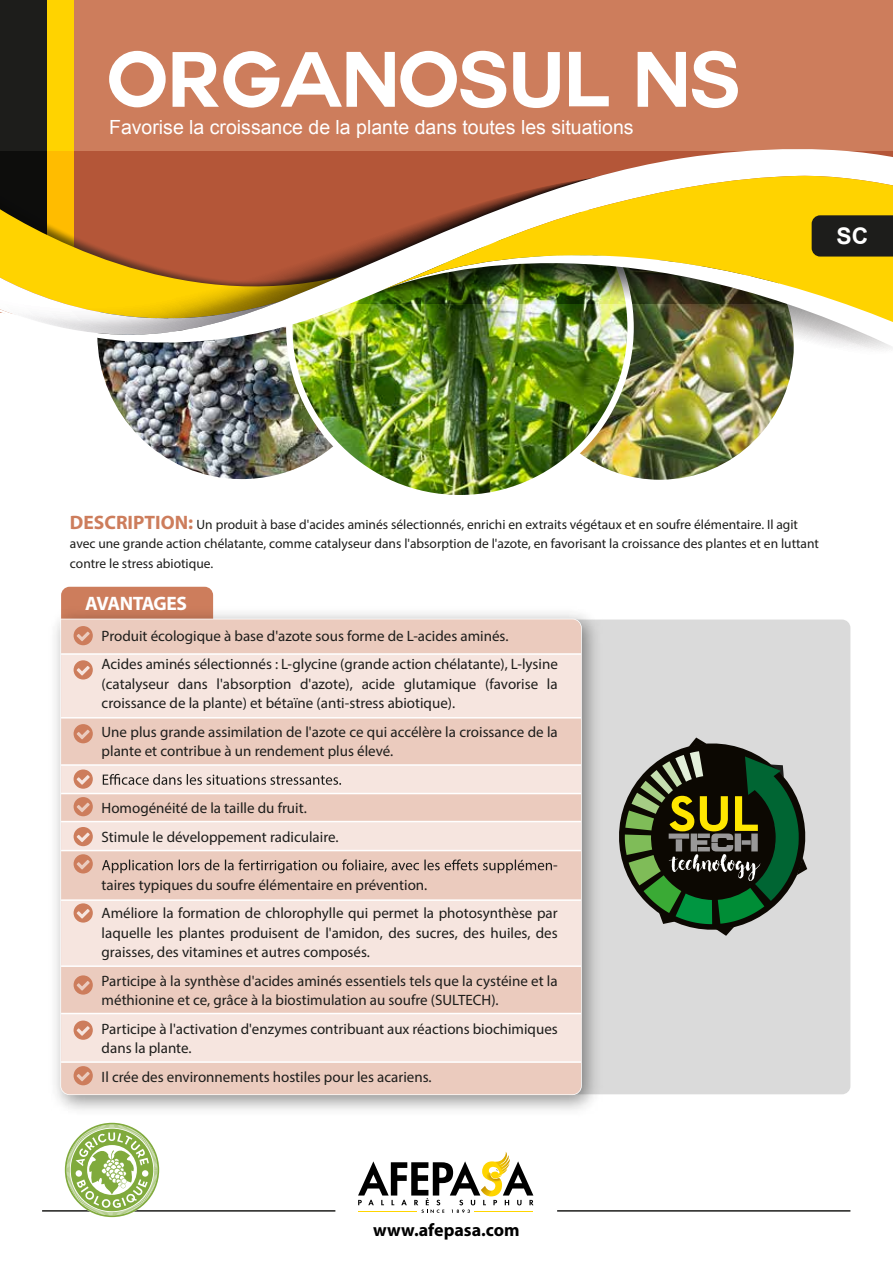
<style>
.page{position:relative;width:893px;height:1263px;background:#fff}
.page>*{position:absolute;margin:0;border:0;box-sizing:border-box;transform-origin:0 0}
.t1{font:700 76.5px "Couture";color:#fff}
.t2{font:700 22.8px "Arial";color:#fff}
.t3{font:19.5px "Arial";color:#fff}
.t4{font:700 19.5px "Myriad Pro";letter-spacing:-.035em;color:#fff}
.t5{font:700 18px "Myriad Pro";color:#000}
.t6{font:15px/19.5px "Myriad Pro";color:#1d1d1b}
.t7{font:13.5px/19.5px "Myriad Pro";color:#1d1d1b}
.s1{font-weight:700;font-size:19.5px;color:#cd7d5c}
</style>
<div class="page">
<div style="left:74px;top:0;width:819px;height:144px;background:#cd7d5c"></div>
<div style="left:0;top:0;width:55px;height:276px;background:#1d1d1b"></div>
<div style="left:47px;top:0;width:27px;height:263px;background:#ffd300"></div>
<img style="left:100px;top:366px;width:183px;height:113px">
<img style="left:637px;top:366px;width:156px;height:114px">
<img style="left:283px;top:366px;width:354px;height:129px">
<img style="left:0;top:144px;width:893px;height:222px">
<img style="left:390px;top:330px;width:503px;height:25px">
<img style="left:381px;top:175px;width:512px;height:155px">
<div style="left:61px;top:619px;width:789px;height:475px;background:#dadada;border-radius:8px"></div>
<div style="left:61px;top:587px;width:152px;height:46px;background:#cd7d5c;border-radius:9px"></div>
<img style="left:55px;top:600px;width:554px;height:510px">
<div style="left:61px;top:619px;width:520px;height:475px;background:#ebcbbe"></div>
<svg style="left:74px;top:626px;width:19px;height:19px"></svg>
<div style="left:61px;top:653px;width:520px;height:65px;background:#f6e5df"></div>
<svg style="left:74px;top:724px;width:19px;height:19px"></svg>
<div style="left:61px;top:899px;width:520px;height:68px;background:#f6e5df"></div>
<svg style="left:74px;top:975px;width:19px;height:20px"></svg>
<svg style="left:61px;top:1013px;width:520px;height:72px;background:#f2dcd4"></svg>
<svg style="left:358px;top:1152px;width:175px;height:61px"></svg>
<svg style="left:61px;top:764px;width:520px;height:109px;background:#e9d2ca"></svg>
<svg style="left:619px;top:737px;width:189px;height:199px"></svg>
<hr style="left:557px;top:1210px;width:293px;height:1px;background:#1d1d1b">
<hr style="left:42px;top:1210px;width:293px;height:1px;background:#1d1d1b">
<div style="left:812px;top:215px;width:81px;height:42px;background:#1d1d1b"></div>
<svg style="left:65px;top:1123px;width:94px;height:94px"></svg>
<h1 class="t1" style="left:108px;top:44px;width:633px">ORGANOSUL NS</h1>
<h3 class="t3" style="left:109px;top:114px;width:526px">Favorise la croissance de la plante dans toutes les situations</h3>
<h2 class="t2" style="left:836px;top:221px;width:33px">SC</h2>
<p class="t7" style="left:70px;top:514px;width:751px"><span class="s1">DESCRIPTION:</span> Un produit à base d'acides aminés sélectionnés, enrichi en extraits végétaux et en soufre élémentaire. Il agit avec une grande action chélatante, comme catalyseur dans l'absorption de l'azote, en favorisant la croissance des plantes et en luttant contre le stress abiotique.</p>
<h3 class="t4" style="left:85px;top:591px;width:103px">AVANTAGES</h3>
<p class="t6" style="left:102px;top:621px;width:458px;line-height:28.5px">Produit écologique à base d'azote sous forme de L-acides aminés.<br>Acides aminés sélectionnés : L-glycine (grande action chélatante), L-lysine</p>
<p class="t6" style="left:102px;top:674px;width:458px">(catalyseur dans l'absorption d'azote), acide glutamique (favorise la croissance de la plante) et bétaïne (anti-stress abiotique).</p>
<p class="t6" style="left:102px;top:722px;width:458px">Une plus grande assimilation de l'azote ce qui accélère la croissance de la plante et contribue à un rendement plus élevé.</p>
<p class="t6" style="left:102px;top:794px;width:238px;line-height:28.5px">Homogénéité de la taille du fruit.<br>Stimule le développement radiculaire.</p>
<p class="t6" style="left:553px;top:855px;width:6px">-</p>
<p class="t6" style="left:102px;top:870px;width:458px;line-height:28.5px">taires typiques du soufre élémentaire en prévention.<br>Améliore la formation de chlorophylle qui permet la photosynthèse par</p>
<p class="t6" style="left:102px;top:923px;width:458px">laquelle les plantes produisent de l'amidon, des sucres, des huiles, des graisses, des vitamines et autres composés.</p>
<p class="t6" style="left:102px;top:971px;width:458px">Participe à la synthèse d'acides aminés essentiels tels que la cystéine et la méthionine et ce, grâce à la biostimulation au soufre (SULTECH).</p>
<p class="t6" style="left:102px;top:1019px;width:458px">Participe à l'activation d'enzymes contribuant aux réactions biochimiques dans la plante.</p>
<p class="t6" style="left:102px;top:1067px;width:331px">Il crée des environnements hostiles pour les acariens.</p>
<p class="t5" style="left:373px;top:1218px;width:148px">www.afepasa.com</p>
</div>
